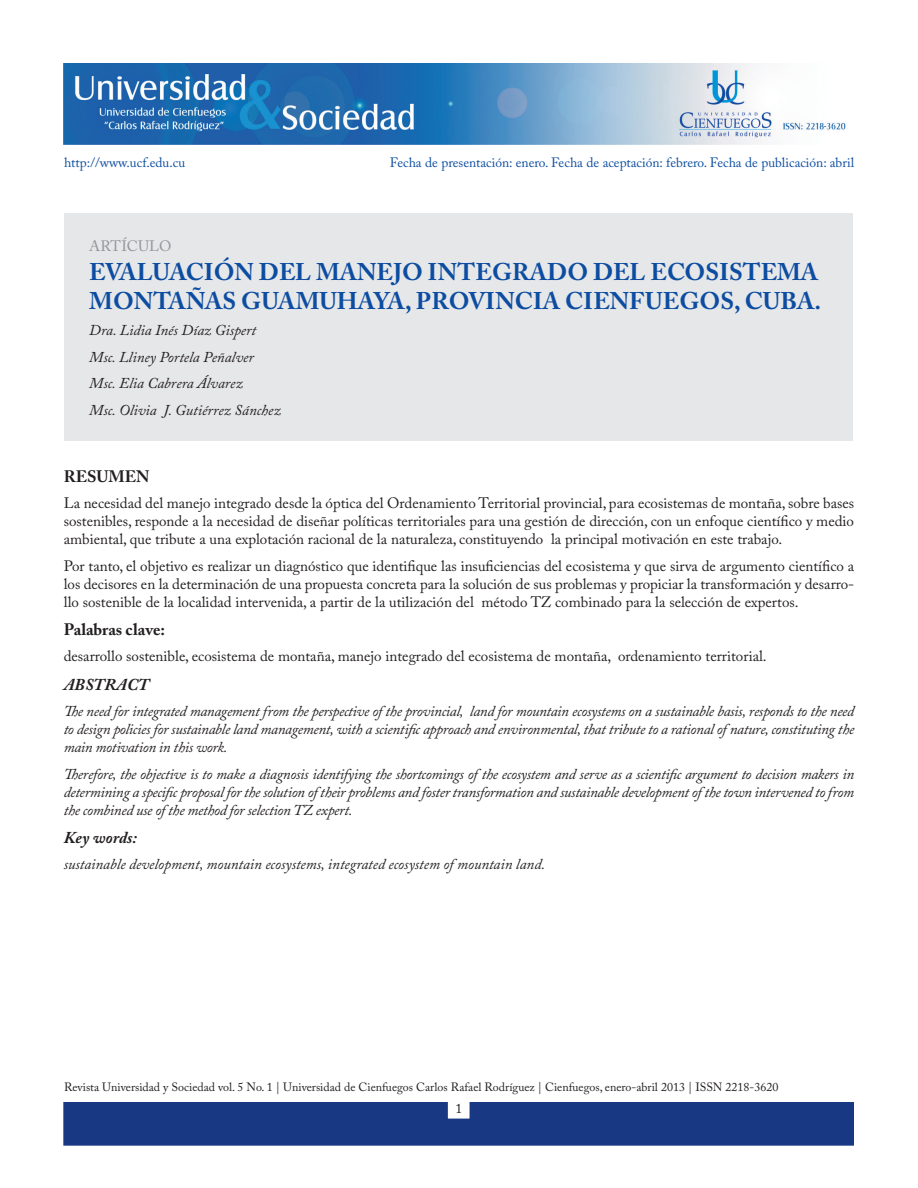
<style>
.page{position:relative;width:918px;height:1188px;background:#fff}
.page>*{position:absolute;margin:0;border:0;box-sizing:border-box;transform-origin:0 0}
.titulo{font:700 24px/28.8px "Adobe Caslon Pro";color:#0d4da1}
.subtítulos{font:700 16.5px "Adobe Caslon Pro";color:#231f20}
.subtítulos_italica{font:italic 700 16.5px "Adobe Caslon Pro";color:#231f20}
.texto{font:15px/18px "Adobe Caslon Pro";color:#231f20;text-align:justify}
.texto_italica{font:italic 15px/18px "Adobe Caslon Pro";letter-spacing:-.015em;color:#231f20;text-align:justify}
.texto-2{font:italic 15px "Adobe Caslon Pro";color:#231f20}
.t1{font:15px "Adobe Caslon Pro";color:#939598}
.t2{font:13.5px "Adobe Caslon Pro";color:#0d4da1}
.t3{font:13.5px "Adobe Caslon Pro";color:#231f20}
.t4{font:12px "Adobe Caslon Pro";color:#231f20}
</style>
<div class="page">
<img style="left:64px;top:64px;width:782px;height:80px">
<div style="left:64px;top:1103px;width:790px;height:42px;background:#183884"></div>
<div style="left:64px;top:213px;width:789px;height:227px;background:#e6e7e9"></div>
<p class="t2" style="left:64px;top:155px;width:123px">http://www.ucf.edu.cu</p>
<p class="t2" style="left:390px;top:155px;width:466px">Fecha de presentación: enero. Fecha de aceptación: febrero. Fecha de publicación: abril</p>
<p class="t1" style="left:89px;top:237px;width:84px">ARTÍCULO</p>
<p class="titulo" style="left:89px;top:257px;width:733px">EVALUACIÓN DEL MANEJO INTEGRADO DEL ECOSISTEMA<br>MONTAÑAS GUAMUHAYA, PROVINCIA CIENFUEGOS, CUBA.</p>
<p class="texto-2" style="left:89px;top:321px;width:169px">Dra. Lidia Inés Díaz Gispert</p>
<p class="texto-2" style="left:89px;top:348px;width:166px">Msc. Lliney Portela Peñalver</p>
<p class="texto-2" style="left:89px;top:375px;width:155px">Msc. Elia Cabrera Álvarez</p>
<p class="texto-2" style="left:89px;top:401px;width:193px">Msc. Olivia J. Gutiérrez Sánchez</p>
<p class="subtítulos" style="left:64px;top:466px;width:87px">RESUMEN</p>
<p class="texto" style="left:64px;top:494px;width:792px">La necesidad del manejo integrado desde la óptica del Ordenamiento Territorial provincial, para ecosistemas de montaña, sobre bases sostenibles, responde a la necesidad de diseñar políticas territoriales para una gestión de dirección, con un enfoque científico y medio ambiental, que tribute a una explotación racional de la naturaleza, constituyendo la principal motivación en este trabajo.</p>
<p class="texto" style="left:64px;top:556px;width:792px">Por tanto, el objetivo es realizar un diagnóstico que identifique las insuficiencias del ecosistema y que sirva de argumento científico a los decisores en la determinación de una propuesta concreta para la solución de sus problemas y propiciar la transformación y desarro&shy;llo sostenible de la localidad intervenida, a partir de la utilización del método TZ combinado para la selección de expertos.</p>
<p class="subtítulos" style="left:64px;top:619px;width:103px">Palabras clave:</p>
<p class="texto" style="left:64px;top:647px;width:704px">desarrollo sostenible, ecosistema de montaña, manejo integrado del ecosistema de montaña, ordenamiento territorial.</p>
<p class="subtítulos_italica" style="left:64px;top:674px;width:87px">ABSTRACT</p>
<p class="texto_italica" style="left:64px;top:702px;width:792px">The need for integrated management from the perspective of the provincial, land for mountain ecosystems on a sustainable basis, responds to the need to design policies for sustainable land management, with a scientific approach and environmental, that tribute to a rational of nature, constituting the main motivation in this work.</p>
<p class="texto_italica" style="left:64px;top:764px;width:792px">Therefore, the objective is to make a diagnosis identifying the shortcomings of the ecosystem and serve as a scientific argument to decision makers in determining a specific proposal for the solution of their problems and foster transformation and sustainable development of the town intervened to from the combined use of the method for selection TZ expert.</p>
<p class="subtítulos_italica" style="left:64px;top:828px;width:75px">Key words:</p>
<p class="texto_italica" style="left:64px;top:855px;width:483px">sustainable development, mountain ecosystems, integrated ecosystem of mountain land.</p>
<p class="t4" style="left:64px;top:1079px;width:716px">Revista Universidad y Sociedad vol. 5 No. 1 | Universidad de Cienfuegos Carlos Rafael Rodríguez | Cienfuegos, enero-abril 2013 | ISSN 2218-3620</p>
<p class="t3" style="left:456px;top:1100px;width:8px">1</p>
</div>
